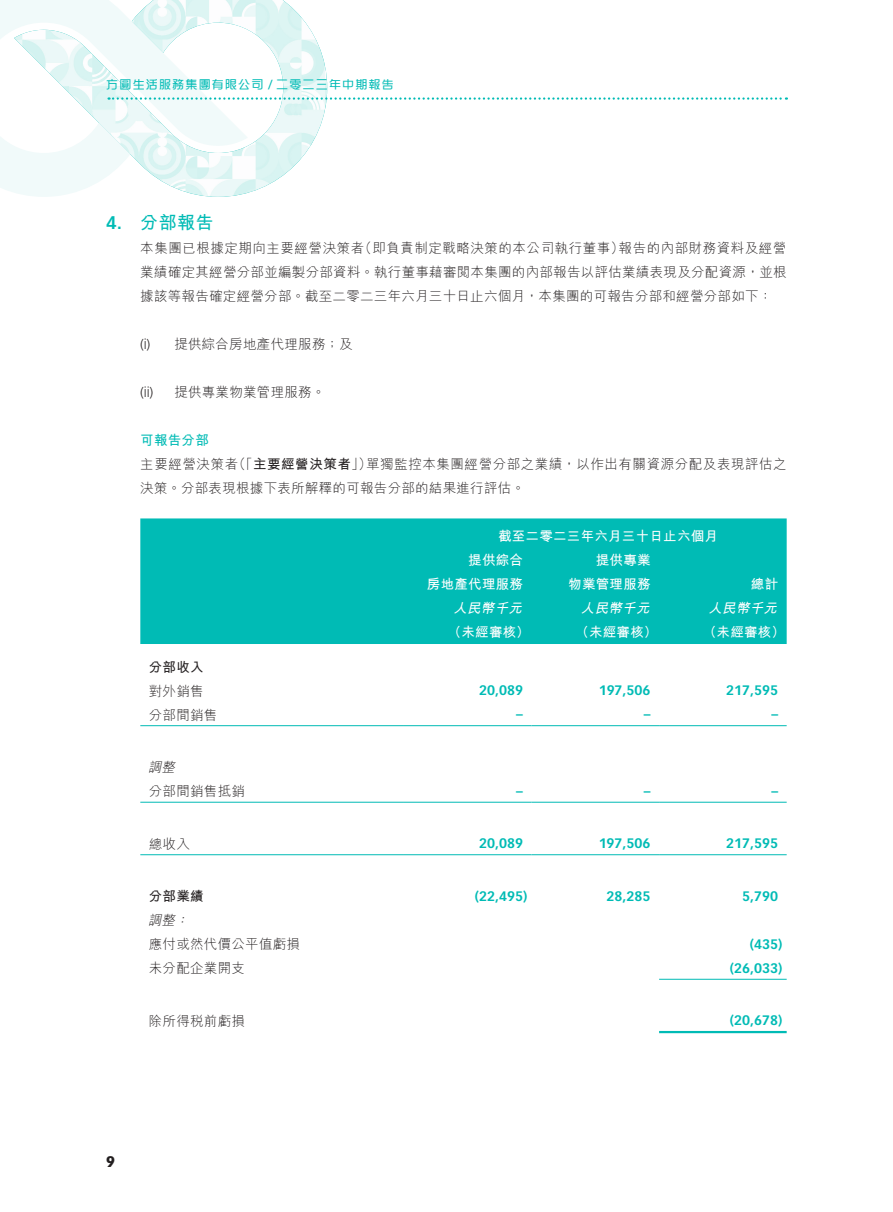
<style>
.page{position:relative;width:893px;height:1212px;background:#fff}
.page>*{position:absolute;margin:0;border:0;box-sizing:border-box;transform-origin:0 0}
.t1{font:700 18px "M Hei HK";color:#00bbb5}
.t2{font:700 18px "Vectora LT Std";color:#00bbb5}
.t3{font:900 15px "Vectora LT Std";color:#231f20}
.t4{font:300 13.5px/24px "M Hei HK";letter-spacing:.02em;color:#231f20}
.t5{font:700 13.5px "Vectora LT Std";color:#00bbb5}
.t6{font:300 13.5px "M Hei HK";letter-spacing:.04em;color:#231f20}
.t7{font:700 13.5px "M Hei HK";letter-spacing:.02em;color:#fff}
.t8{font:700 13.5px "M Hei HK";letter-spacing:.03em;color:#231f20}
.t9{font:italic 700 13.5px "M Hei HK";color:#fff}
.t10{font:300 13.5px "Vectora LT Std";color:#231f20}
.t11{font:700 13.5px "M Hei HK";letter-spacing:.02em;color:#00bbb5}
.t12{font:italic 300 13.5px "M Hei HK";color:#231f20}
.t13{font:500 12px "MJ Ngai HK";letter-spacing:.1em;color:#00bbb5}
.s1{font-family:"Century Gothic";font-weight:700;font-size:11.25px}
.s2{font-weight:300}
</style>
<div class="page">
<img style="left:248px;top:0;width:79px;height:193px">
<svg style="left:0;top:0;width:248px;height:197px"></svg>
<svg style="left:109px;top:97px;width:678px;height:3px"></svg>
<div style="left:140px;top:518px;width:647px;height:126px;background:#00bbb5"></div>
<hr style="left:140px;top:725px;width:264px;height:1px;background:#00bbb5">
<hr style="left:404px;top:725px;width:127px;height:1px;background:#00bbb5">
<hr style="left:531px;top:725px;width:128px;height:1px;background:#00bbb5">
<hr style="left:659px;top:725px;width:128px;height:1px;background:#00bbb5">
<hr style="left:140px;top:802px;width:264px;height:1px;background:#00bbb5">
<hr style="left:404px;top:802px;width:127px;height:1px;background:#00bbb5">
<hr style="left:531px;top:802px;width:128px;height:1px;background:#00bbb5">
<hr style="left:659px;top:802px;width:128px;height:1px;background:#00bbb5">
<hr style="left:140px;top:854px;width:264px;height:1px;background:#00bbb5">
<hr style="left:404px;top:854px;width:127px;height:1px;background:#00bbb5">
<hr style="left:531px;top:854px;width:128px;height:1px;background:#00bbb5">
<hr style="left:659px;top:854px;width:128px;height:1px;background:#00bbb5">
<hr style="left:659px;top:979px;width:128px;height:1px;background:#00bbb5">
<hr style="left:659px;top:1031px;width:128px;height:2px;background:#00bbb5">
<p class="t13" style="left:106px;top:78px;width:289px">方圓生活服務集團有限公司 <span class="s1">/</span> 二零二三年中期報告</p>
<h1 class="t2" style="left:106px;top:211px;width:17px">4.</h1>
<h1 class="t1" style="left:140px;top:209px;width:75px">分部報告</h1>
<p class="t6" style="left:359px;top:241px;width:267px">（即負責制定戰略決策的本公司執行董事）</p>
<p class="t4" style="left:140px;top:236px;width:648px">本集團已根據定期向主要經營決策者<br>業績確定其經營分部並編製分部資料。執行董事藉審閱本集團的內部報告以評估業績表現及分配資源，並根據該等報告確定經營分部。截至二零二三年六月三十日止六個月，本集團的可報告分部和經營分部如下：</p>
<p class="t4" style="left:174px;top:332px;width:180px">提供綜合房地產代理服務；及</p>
<p class="t6" style="left:619px;top:241px;width:169px">報告的內部財務資料及經營</p>
<p class="t10" style="left:140px;top:336px;width:12px">) i(</p>
<p class="t4" style="left:174px;top:380px;width:152px">提供專業物業管理服務。</p>
<p class="t10" style="left:140px;top:384px;width:15px">i i( )</p>
<p class="t11" style="left:140px;top:430px;width:70px">可報告分部</p>
<p class="t8" style="left:233px;top:454px;width:140px"><span class="s2">（「</span>主要經營決策者<span class="s2">」）</span></p>
<p class="t6" style="left:366px;top:457px;width:422px">單獨監控本集團經營分部之業績，以作出有關資源分配及表現評估之</p>
<p class="t4" style="left:140px;top:452px;width:386px">主要經營決策者<br>決策。分部表現根據下表所解釋的可報告分部的結果進行評估。</p>
<p class="t7" style="left:498px;top:526px;width:222px">截至二零二三年六月三十日止六個月</p>
<p class="t7" style="left:468px;top:550px;width:56px">提供綜合</p>
<p class="t7" style="left:427px;top:574px;width:98px">房地產代理服務</p>
<p class="t7" style="left:596px;top:550px;width:56px">提供專業</p>
<p class="t7" style="left:751px;top:574px;width:29px">總計</p>
<p class="t7" style="left:568px;top:574px;width:84px">物業管理服務</p>
<p class="t8" style="left:149px;top:657px;width:56px">分部收入</p>
<p class="t4" style="left:149px;top:679px;width:56px">對外銷售</p>
<p class="t4" style="left:149px;top:703px;width:70px">分部間銷售</p>
<p class="t12" style="left:148px;top:760px;width:32px">調整</p>
<p class="t4" style="left:149px;top:779px;width:98px">分部間銷售抵銷</p>
<p class="t4" style="left:149px;top:832px;width:43px">總收入</p>
<p class="t8" style="left:149px;top:886px;width:56px">分部業績</p>
<p class="t12" style="left:175px;top:913px;width:18px">：</p>
<p class="t12" style="left:148px;top:913px;width:32px">調整</p>
<p class="t4" style="left:149px;top:932px;width:153px">應付或然代價公平值虧損</p>
<p class="t4" style="left:149px;top:956px;width:98px">未分配企業開支</p>
<p class="t4" style="left:149px;top:1009px;width:98px">除所得稅前虧損</p>
<p class="t9" style="left:453px;top:598px;width:74px">人民幣千元</p>
<p class="t9" style="left:581px;top:598px;width:74px">人民幣千元</p>
<p class="t9" style="left:708px;top:598px;width:74px">人民幣千元</p>
<p class="t7" style="left:448px;top:622px;width:83px">（未經審核）</p>
<p class="t7" style="left:575px;top:622px;width:83px">（未經審核）</p>
<p class="t7" style="left:703px;top:622px;width:83px">（未經審核(</p>
<p class="t5" style="left:479px;top:682px;width:45px">20,089</p>
<p class="t5" style="left:599px;top:682px;width:53px">197,506</p>
<p class="t5" style="left:726px;top:682px;width:53px">217,595</p>
<p class="t5" style="left:516px;top:706px;width:8px">–</p>
<p class="t5" style="left:644px;top:706px;width:8px">–</p>
<p class="t5" style="left:771px;top:706px;width:8px">–</p>
<p class="t5" style="left:516px;top:783px;width:8px">–</p>
<p class="t5" style="left:644px;top:783px;width:8px">–</p>
<p class="t5" style="left:771px;top:783px;width:8px">–</p>
<p class="t5" style="left:479px;top:835px;width:45px">20,089</p>
<p class="t5" style="left:599px;top:835px;width:53px">197,506</p>
<p class="t5" style="left:726px;top:835px;width:53px">217,595</p>
<p class="t5" style="left:475px;top:888px;width:54px">)22,495(</p>
<p class="t5" style="left:607px;top:888px;width:45px">28,285</p>
<p class="t5" style="left:742px;top:888px;width:37px">5,790</p>
<p class="t5" style="left:750px;top:936px;width:34px">)435(</p>
<p class="t5" style="left:730px;top:960px;width:54px">)26,033(</p>
<p class="t5" style="left:730px;top:1012px;width:54px">)20,678(</p>
<p class="t3" style="left:106px;top:1152px;width:10px">9</p>
</div>
